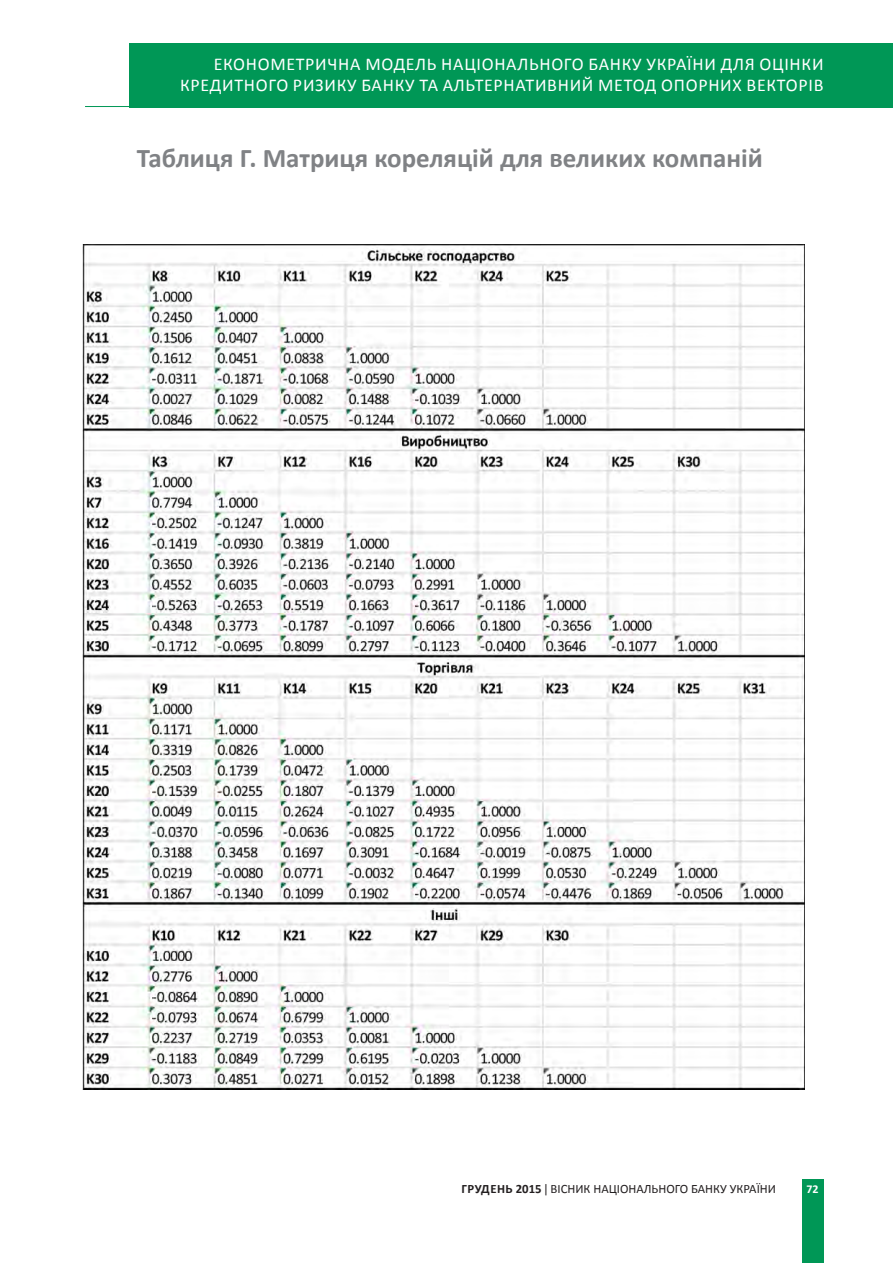
<style>
.page{position:relative;width:893px;height:1263px;background:#fff}
.page>*{position:absolute;margin:0;border:0;box-sizing:border-box;transform-origin:0 0}
.t1{font:700 27px "Calibri";color:#808285}
.t2{font:18px/21.6px "Calibri";letter-spacing:.04em;color:#fff;text-align:right}
.t3{font:12.75px "Calibri";color:#231f20}
.t4{font:700 12px "Calibri";color:#fff}
.s1{font-weight:700}
</style>
<div class="page">
<div style="left:802px;top:1179px;width:21px;height:84px;background:#009756"></div>
<hr style="left:85px;top:106px;width:808px;height:1px;background:#009756">
<div style="left:130px;top:43px;width:763px;height:65px;background:#009756"></div>
<img style="left:82px;top:245px;width:723px;height:845px">
<p class="t2" style="left:180px;top:53px;width:645px">ЕКОНОМЕТРИЧНА МОДЕЛЬ НАЦІОНАЛЬНОГО БАНКУ УКРАЇНИ ДЛЯ ОЦІНКИ<br>КРЕДИТНОГО РИЗИКУ БАНКУ ТА АЛЬТЕРНАТИВНИЙ МЕТОД ОПОРНИХ ВЕКТОРІВ</p>
<p class="t1" style="left:137px;top:140px;width:628px">Таблиця Г. Матриця кореляцій для великих компаній</p>
<p class="t3" style="left:461px;top:1180px;width:316px"><span class="s1">ГРУДЕНЬ 2015</span> ВІСНИК НАЦІОНАЛЬНОГО БАНКУ УКРАЇНИ</p>
<p class="t4" style="left:806px;top:1181px;width:14px">72</p>
</div>
